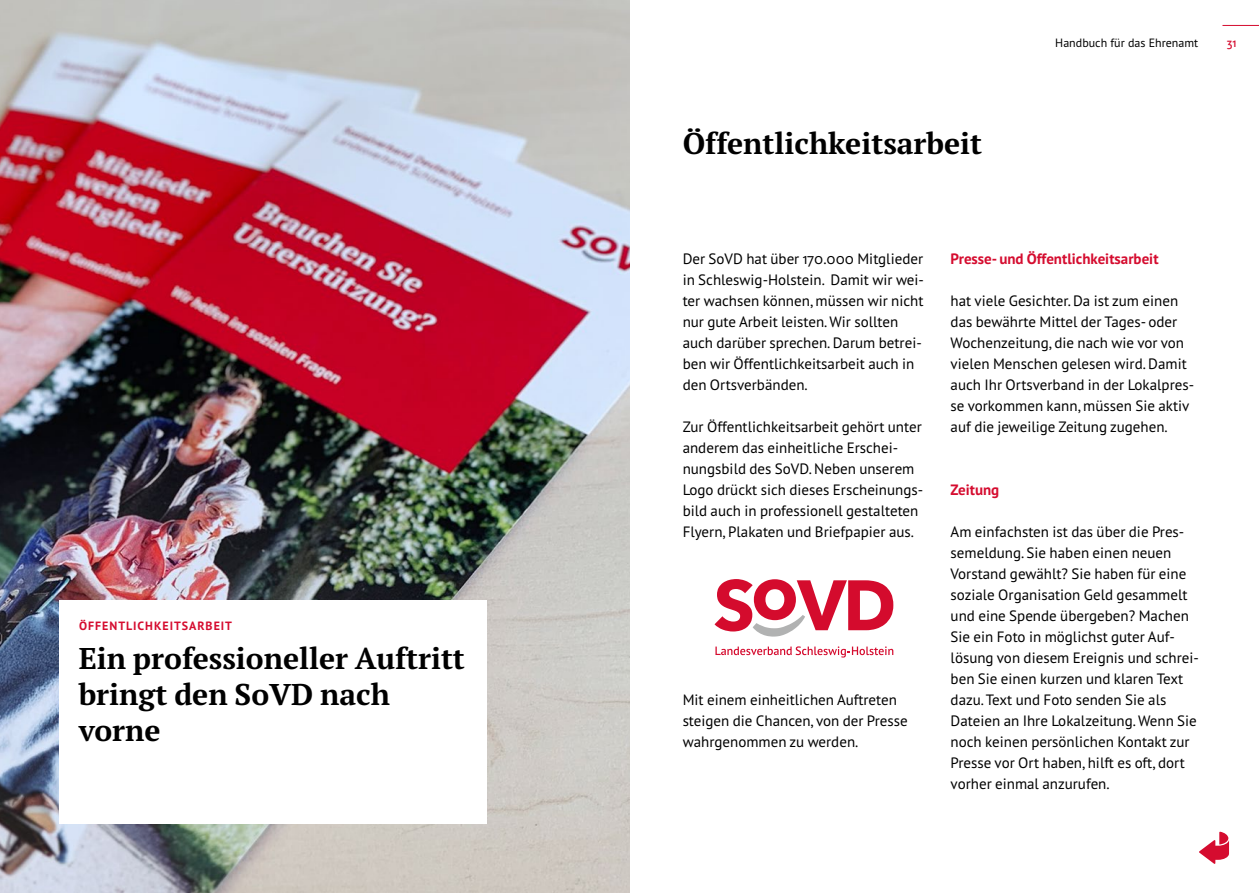
<style>
.page{position:relative;width:1259px;height:893px;background:#fff}
.page>*{position:absolute;margin:0;border:0;box-sizing:border-box;transform-origin:0 0}
.t1{font:700 30px/36px "PT Serif Pro";color:#000}
.t2{font:15px/21px "PT Sans Pro";color:#000}
.t3{font:700 15px "PT Sans Pro";color:#d50c2f}
.t4{font:12px "PT Sans Pro";color:#000}
.t5{font:700 12px "PT Sans Pro";letter-spacing:.08em;color:#d50c2f}
.t6{font:600 12px "PT Sans Pro";color:#d50c2f}
</style>
<div class="page">
<img style="left:0;top:0;width:629px;height:893px">
<svg style="left:714px;top:579px;width:179px;height:58px"></svg>
<svg style="left:715px;top:646px;width:178px;height:11px"></svg>
<div style="left:60px;top:601px;width:427px;height:223px;background:#fff"></div>
<hr style="left:1222px;top:25px;width:37px;height:1px;background:#d50c2f">
<svg style="left:1199px;top:832px;width:30px;height:32px"></svg>
<p class="t5" style="left:79px;top:618px;width:154px">ÖFFENTLICHKEITSARBEIT</p>
<h1 class="t1" style="left:79px;top:639px;width:388px">Ein professioneller Auftritt bringt den SoVD nach vorne</h1>
<h1 class="t1" style="left:682px;top:125px;width:301px">Öffentlichkeitsarbeit</h1>
<p class="t4" style="left:1055px;top:35px;width:144px">Handbuch für das Ehrenamt</p>
<p class="t6" style="left:1226px;top:35px;width:11px">31</p>
<p class="t2" style="left:682px;top:248px;width:243px">Der SoVD hat über 170.000 Mitglieder in Schleswig-Holstein. Damit wir wei&shy;ter wachsen können, müssen wir nicht nur gute Arbeit leisten. Wir sollten auch darüber sprechen. Darum betrei&shy;ben wir Öffentlichkeitsarbeit auch in den Ortsverbänden.</p>
<p class="t2" style="left:682px;top:416px;width:242px">Zur Öffentlichkeitsarbeit gehört unter anderem das einheitliche Erschei&shy;nungsbild des SoVD. Neben unserem Logo drückt sich dieses Erscheinungs&shy;bild auch in professionell gestalteten Flyern, Plakaten und Briefpapier aus.</p>
<p class="t2" style="left:682px;top:689px;width:227px">Mit einem einheitlichen Auftreten steigen die Chancen, von der Presse wahrgenommen zu werden.</p>
<p class="t3" style="left:950px;top:249px;width:209px">Presse- und Öffentlichkeitsarbeit</p>
<p class="t2" style="left:950px;top:290px;width:245px">hat viele Gesichter. Da ist zum einen das bewährte Mittel der Tages- oder Wochenzeitung, die nach wie vor von vielen Menschen gelesen wird. Damit auch Ihr Ortsverband in der Lokalpres&shy;se vorkommen kann, müssen Sie aktiv auf die jeweilige Zeitung zugehen.</p>
<p class="t3" style="left:950px;top:480px;width:50px">Zeitung</p>
<p class="t2" style="left:950px;top:521px;width:250px">Am einfachsten ist das über die Pres&shy;semeldung. Sie haben einen neuen Vorstand gewählt? Sie haben für eine soziale Organisation Geld gesammelt und eine Spende übergeben? Machen Sie ein Foto in möglichst guter Auf&shy;lösung von diesem Ereignis und schrei&shy;ben Sie einen kurzen und klaren Text dazu. Text und Foto senden Sie als Dateien an Ihre Lokalzeitung. Wenn Sie noch keinen persönlichen Kontakt zur Presse vor Ort haben, hilft es oft, dort vorher einmal anzurufen.</p>
</div>
